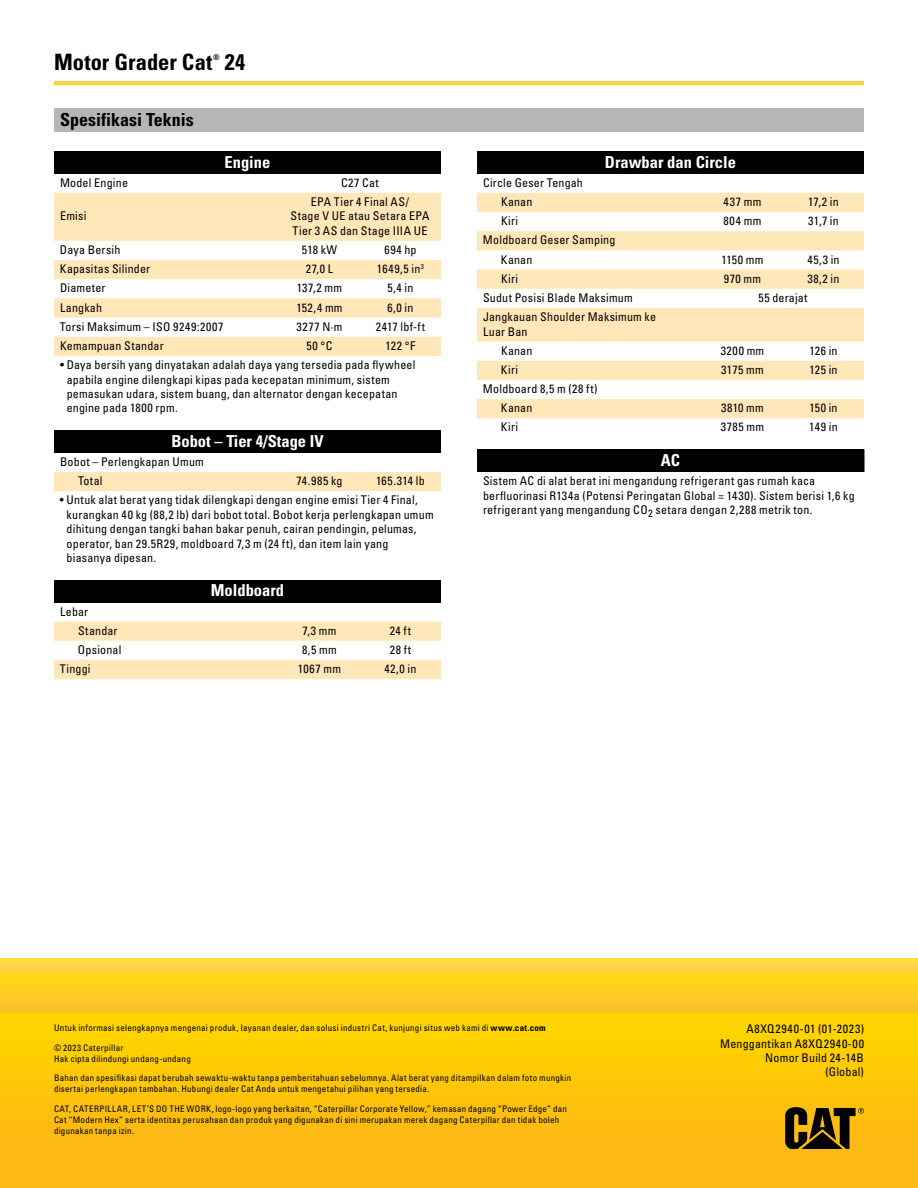
<style>
.page{position:relative;width:918px;height:1188px;background:#fff}
.page>*{position:absolute;margin:0;border:0;box-sizing:border-box;transform-origin:0 0}
.t1{font:700 condensed 22.5px "Univers LT Std";letter-spacing:.005em;color:#000}
.t2{font:700 condensed 18px "Univers LT Std";color:#000}
.t3{font:700 condensed 16.5px "Univers LT Std";color:#fff}
.t4{font:condensed 12px/14.4px "Univers LT Std";letter-spacing:.02em;color:#000}
.t5{font:condensed 9px/10.8px "Univers LT Std";letter-spacing:.025em;color:#000}
.t6{font:700 condensed 7.8px "Univers LT Std";color:#000}
.s1{font-weight:700}
</style>
<div class="page">
<div style="left:54px;top:108px;width:810px;height:24px;background:#b4b6b8"></div>
<div style="left:54px;top:151px;width:387px;height:23px;background:#000"></div>
<svg style="left:54px;top:193px;width:387px;height:163px;fill:#ffe7ba"></svg>
<div style="left:54px;top:430px;width:387px;height:23px;background:#000"></div>
<div style="left:54px;top:472px;width:387px;height:19px;background:#ffe7ba"></div>
<div style="left:54px;top:580px;width:387px;height:22px;background:#000"></div>
<svg style="left:54px;top:622px;width:387px;height:57px"></svg>
<div style="left:477px;top:151px;width:387px;height:23px;background:#000"></div>
<svg style="left:477px;top:193px;width:387px;height:225px;fill:#ffe7ba"></svg>
<div style="left:477px;top:449px;width:387px;height:23px;background:#000"></div>
<svg style="left:864px;top:449px;width:1px;height:23px"></svg>
<div style="left:0;top:1012px;width:918px;height:176px;background:linear-gradient(to bottom,#ffd500,#fdb417)"></div>
<div style="left:0;top:972px;width:918px;height:40px;background:linear-gradient(to right,#ffcd21,#ffcd21)"></div>
<div style="left:0;top:958px;width:918px;height:14px;background:#ffd446"></div>
<svg style="left:785px;top:1107px;width:79px;height:42px;background:#674d06"></svg>
<h1 class="t1" style="left:54px;top:48px;width:160px">Motor Grader Cat</h1>
<p class="t6" style="left:213px;top:52px;width:8px">®</p>
<h1 class="t1" style="left:225px;top:48px;width:22px">24</h1>
<h2 class="t2" style="left:60px;top:108px;width:135px">Spesifikasi Teknis</h2>
<h3 class="t3" style="left:225px;top:152px;width:47px">Engine</h3>
<p class="t4" style="left:60px;top:175px;width:70px">Model Engine</p>
<p class="t4" style="left:341px;top:175px;width:39px">C27 Cat</p>
<p class="t4" style="left:60px;top:209px;width:28px">Emisi</p>
<p class="t4" style="left:290px;top:194px;width:141px;text-align:center">EPA Tier 4 Final AS/<br>Stage V UE atau Setara EPA<br>Tier 3 AS dan Stage IIIA UE</p>
<p class="t4" style="left:60px;top:242px;width:62px">Daya Bersih</p>
<p class="t4" style="left:302px;top:242px;width:37px">518 kW</p>
<p class="t4" style="left:384px;top:242px;width:34px">694 hp</p>
<p class="t4" style="left:60px;top:262px;width:92px">Kapasitas Silinder</p>
<p class="t4" style="left:306px;top:262px;width:29px">27,0 L</p>
<p class="t4" style="left:377px;top:262px;width:49px">1649,5 in<sup>3</sup></p>
<p class="t4" style="left:60px;top:281px;width:47px">Diameter</p>
<p class="t4" style="left:297px;top:281px;width:47px">137,2 mm</p>
<p class="t4" style="left:387px;top:281px;width:28px">5,4 in</p>
<p class="t4" style="left:60px;top:300px;width:44px">Langkah</p>
<p class="t4" style="left:296px;top:300px;width:48px">152,4 mm</p>
<p class="t4" style="left:388px;top:300px;width:27px">6,0 in</p>
<p class="t4" style="left:60px;top:319px;width:165px">Torsi Maksimum – ISO 9249:2007</p>
<p class="t4" style="left:296px;top:319px;width:48px">3277 N·m</p>
<p class="t4" style="left:376px;top:319px;width:51px">2417 lbf-ft</p>
<p class="t4" style="left:60px;top:338px;width:105px">Kemampuan Standar</p>
<p class="t4" style="left:307px;top:338px;width:27px">50 °C</p>
<p class="t4" style="left:386px;top:338px;width:31px">122 °F</p>
<p class="t4" style="left:67px;top:358px;width:350px;text-indent:-7px">• Daya bersih yang dinyatakan adalah daya yang tersedia pada flywheel apabila engine dilengkapi kipas pada kecepatan minimum, sistem pemasukan udara, sistem buang, dan alternator dengan kecepatan engine pada 1800 rpm.</p>
<h3 class="t3" style="left:171px;top:431px;width:154px">Bobot – Tier 4/Stage IV</h3>
<p class="t4" style="left:78px;top:452px;width:127px;line-height:19.2px;text-indent:-18px">Bobot – Perlengkapan Umum<br>Total</p>
<p class="t4" style="left:296px;top:474px;width:47px">74.985 kg</p>
<p class="t4" style="left:376px;top:474px;width:50px">165.314 lb</p>
<p class="t4" style="left:67px;top:493px;width:369px;text-indent:-7px">• Untuk alat berat yang tidak dilengkapi dengan engine emisi Tier 4 Final, kurangkan 40 kg (88,2 lb) dari bobot total. Bobot kerja perlengkapan umum dihitung dengan tangki bahan bakar penuh, cairan pendingin, pelumas, operator, ban 29.5R29, moldboard 7,3 m (24 ft), dan item lain yang biasanya dipesan.</p>
<h3 class="t3" style="left:211px;top:580px;width:75px">Moldboard</h3>
<p class="t4" style="left:78px;top:602px;width:41px;line-height:19.2px;text-indent:-18px">Lebar<br>Standar</p>
<p class="t4" style="left:303px;top:623px;width:35px">7,3 mm</p>
<p class="t4" style="left:390px;top:623px;width:23px">24 ft</p>
<p class="t4" style="left:78px;top:642px;width:45px">Opsional</p>
<p class="t4" style="left:302px;top:642px;width:36px">8,5 mm</p>
<p class="t4" style="left:390px;top:642px;width:23px">28 ft</p>
<p class="t4" style="left:60px;top:662px;width:32px">Tinggi</p>
<p class="t4" style="left:298px;top:662px;width:45px">1067 mm</p>
<p class="t4" style="left:385px;top:662px;width:33px">42,0 in</p>
<p class="t4" style="left:501px;top:173px;width:83px;line-height:19.2px;text-indent:-18px">Circle Geser Tengah<br>Kanan</p>
<h3 class="t3" style="left:605px;top:152px;width:133px">Drawbar dan Circle</h3>
<p class="t4" style="left:724px;top:194px;width:39px">437 mm</p>
<p class="t4" style="left:808px;top:194px;width:32px">17,2 in</p>
<p class="t4" style="left:501px;top:214px;width:19px">Kiri</p>
<p class="t4" style="left:724px;top:214px;width:39px">804 mm</p>
<p class="t4" style="left:808px;top:214px;width:32px">31,7 in</p>
<p class="t4" style="left:501px;top:230px;width:116px;line-height:19.2px;text-indent:-18px">Moldboard Geser Samping<br>Kanan</p>
<p class="t4" style="left:721px;top:252px;width:44px">1150 mm</p>
<p class="t4" style="left:807px;top:252px;width:34px">45,3 in</p>
<p class="t4" style="left:501px;top:271px;width:19px">Kiri</p>
<p class="t4" style="left:724px;top:271px;width:39px">970 mm</p>
<p class="t4" style="left:807px;top:271px;width:34px">38,2 in</p>
<p class="t4" style="left:483px;top:290px;width:151px">Sudut Posisi Blade Maksimum</p>
<p class="t4" style="left:758px;top:290px;width:51px">55 derajat</p>
<p class="t4" style="left:483px;top:310px;width:175px">Jangkauan Shoulder Maksimum ke<br>Luar Ban</p>
<p class="t4" style="left:501px;top:343px;width:33px">Kanan</p>
<p class="t4" style="left:721px;top:343px;width:45px">3200 mm</p>
<p class="t4" style="left:809px;top:343px;width:30px">126 in</p>
<p class="t4" style="left:501px;top:362px;width:19px">Kiri</p>
<p class="t4" style="left:721px;top:362px;width:44px">3175 mm</p>
<p class="t4" style="left:809px;top:362px;width:30px">125 in</p>
<p class="t4" style="left:501px;top:379px;width:98px;line-height:19.2px;text-indent:-18px">Moldboard 8,5 m (28 ft)<br>Kanan</p>
<p class="t4" style="left:721px;top:401px;width:44px">3810 mm</p>
<p class="t4" style="left:809px;top:401px;width:30px">150 in</p>
<p class="t4" style="left:501px;top:420px;width:19px">Kiri</p>
<p class="t4" style="left:721px;top:420px;width:45px">3785 mm</p>
<p class="t4" style="left:809px;top:420px;width:30px">149 in</p>
<h3 class="t3" style="left:661px;top:450px;width:21px">AC</h3>
<p class="t4" style="left:483px;top:473px;width:373px">Sistem AC di alat berat ini mengandung refrigerant gas rumah kaca berfluorinasi R134a (Potensi Peringatan Global = 1430). Sistem berisi 1,6 kg refrigerant yang mengandung CO<sub>2</sub> setara dengan 2,288 metrik ton.</p>
<p class="t5" style="left:54px;top:1022px;width:493px">Untuk informasi selengkapnya mengenai produk, layanan dealer, dan solusi industri Cat, kunjungi situs web kami di <span class="s1">www.cat.com</span></p>
<p class="t5" style="left:54px;top:1042px;width:138px">© 2023 Caterpillar<br>Hak cipta dilindungi undang-undang</p>
<p class="t5" style="left:54px;top:1073px;width:519px">Bahan dan spesifikasi dapat berubah sewaktu-waktu tanpa pemberitahuan sebelumnya. Alat berat yang ditampilkan dalam foto mungkin disertai perlengkapan tambahan. Hubungi dealer Cat Anda untuk mengetahui pilihan yang tersedia.</p>
<p class="t5" style="left:54px;top:1103px;width:514px">CAT, CATERPILLAR, LET’S DO THE WORK, logo-logo yang berkaitan, “Caterpillar Corporate Yellow,” kemasan dagang “Power Edge” dan<br>Cat “Modern Hex” serta identitas perusahaan dan produk yang digunakan di sini merupakan merek dagang Caterpillar dan tidak boleh digunakan tanpa izin.</p>
<p class="t4" style="left:720px;top:1022px;width:145px;text-align:right">A8XQ2940-01 (01-2023)<br>Menggantikan A8XQ2940-00<br>Nomor Build 24-14B<br>(Global)</p>
</div>
